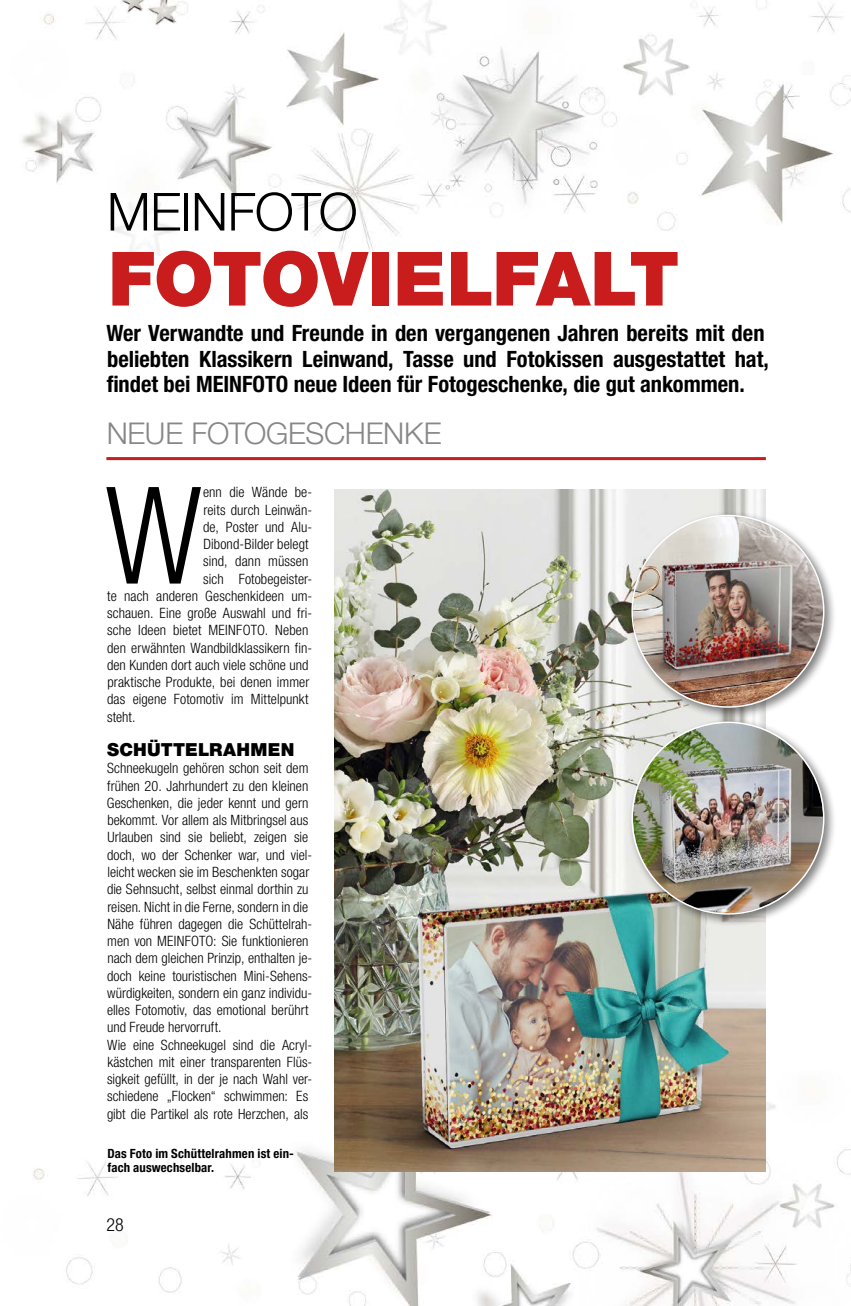
<style>
.page{position:relative;width:851px;height:1306px;background:#fff}
.page>*{position:absolute;margin:0;border:0;box-sizing:border-box;transform-origin:0 0}
.t1{font:135px "Helvetica Neue LT 47 Lt Cn";color:#000}
.t2{font:75px "Helvetica Neue LT 95 Blk";letter-spacing:-.02em;color:#c81c1d}
.t3{font:52.5px "Helvetica Neue LT 45 Lt";letter-spacing:-.015em;color:#000}
.t4{font:30px "Helvetica Neue LT 45 Lt";letter-spacing:-.01em;color:#868786}
.t5{font:22.5px/25.5px "Helvetica Neue LT 77 Bd Cn";color:#000}
.t6{font:18px "Helvetica Neue LT 95 Blk";letter-spacing:.01em;color:#000}
.t7{font:18px "Helvetica Neue LT 47 Lt Cn";color:#000}
.t8{font:14.25px/17.2px "Helvetica Neue LT 47 Lt Cn";letter-spacing:.005em;color:#000}
.t9{font:12.75px/14.2px "Helvetica Neue LT 77 Bd Cn";letter-spacing:.015em;color:#000}
</style>
<div class="page">
<img style="left:21px;top:0;width:829px;height:256px">
<img style="left:33px;top:1071px;width:817px;height:234px">
<hr style="left:106px;top:457px;width:659px;height:3px;background:#c81c1d">
<img style="left:334px;top:489px;width:431px;height:682px">
<div style="left:627px;top:510px;width:210px;height:210px;background:#000;opacity:.5"></div>
<img style="left:633px;top:516px;width:189px;height:190px;border-radius:95px">
<div style="left:627px;top:717px;width:210px;height:210px;background:#000;opacity:.5"></div>
<img style="left:633px;top:723px;width:189px;height:190px;border-radius:95px">
<h3 class="t3" style="left:107px;top:180px;width:252px">MEINFOTO</h3>
<h2 class="t2" style="left:108px;top:233px;width:572px">FOTOVIELFALT</h2>
<h3 class="t5" style="left:106px;top:320px;width:664px">Wer Verwandte und Freunde in den vergangenen Jahren bereits mit den beliebten Klassikern Leinwand, Tasse und Fotokissen ausgestattet hat, findet bei MEINFOTO neue Ideen für Fotogeschenke, die gut ankommen.</h3>
<h3 class="t4" style="left:107px;top:415px;width:336px">NEUE FOTOGESCHENKE</h3>
<h1 class="t1" style="left:105px;top:457px;width:99px">W</h1>
<p class="t8" style="left:203px;top:483px;width:111px">enn die Wände be-</p>
<p class="t8" style="left:203px;top:500px;width:110px">reits durch Leinwän-</p>
<p class="t8" style="left:203px;top:518px;width:111px">de, Poster und Alu-</p>
<p class="t8" style="left:203px;top:535px;width:107px">Dibond-Bilder belegt</p>
<p class="t8" style="left:203px;top:552px;width:107px">sind, dann müssen</p>
<p class="t8" style="left:203px;top:569px;width:111px">sich Fotobegeister-</p>
<p class="t8" style="left:107px;top:587px;width:206px">te nach anderen Geschenkideen um-</p>
<p class="t8" style="left:107px;top:604px;width:207px">schauen. Eine große Auswahl und fri-</p>
<p class="t8" style="left:107px;top:621px;width:203px">sche Ideen bietet MEINFOTO. Neben</p>
<p class="t8" style="left:107px;top:638px;width:207px">den erwähnten Wandbildklassikern fin-</p>
<p class="t8" style="left:107px;top:656px;width:203px">den Kunden dort auch viele schöne und</p>
<p class="t8" style="left:107px;top:673px;width:203px">praktische Produkte, bei denen immer</p>
<p class="t8" style="left:107px;top:690px;width:203px">das eigene Fotomotiv im Mittelpunkt</p>
<p class="t8" style="left:107px;top:708px;width:30px">steht.</p>
<p class="t6" style="left:107px;top:739px;width:189px">SCHÜTTELRAHMEN</p>
<p class="t8" style="left:107px;top:759px;width:207px">Schneekugeln gehören schon seit dem frühen 20. Jahrhundert zu den kleinen Geschenken, die jeder kennt und gern bekommt. Vor allem als Mitbringsel aus Urlauben sind sie beliebt, zeigen sie doch, wo der Schenker war, und viel&shy;leicht wecken sie im Beschenkten sogar die Sehnsucht, selbst einmal dorthin zu reisen. Nicht in die Ferne, sondern in die Nähe führen dagegen die Schüttelrah&shy;men von MEINFOTO: Sie funktionieren nach dem gleichen Prinzip, enthalten je&shy;doch keine touristischen Mini-Sehens&shy;würdigkeiten, sondern ein ganz individu&shy;elles Fotomotiv, das emotional berührt und Freude hervorruft.<br>Wie eine Schneekugel sind die Acryl&shy;kästchen mit einer transparenten Flüs&shy;sigkeit gefüllt, in der je nach Wahl ver&shy;schiedene „Flocken“ schwimmen: Es gibt die Partikel als rote Herzchen, als</p>
<p class="t9" style="left:107px;top:1146px;width:188px">Das Foto im Schüttelrahmen ist ein&shy;fach auswechselbar.</p>
<p class="t7" style="left:106px;top:1214px;width:19px">28</p>
</div>
